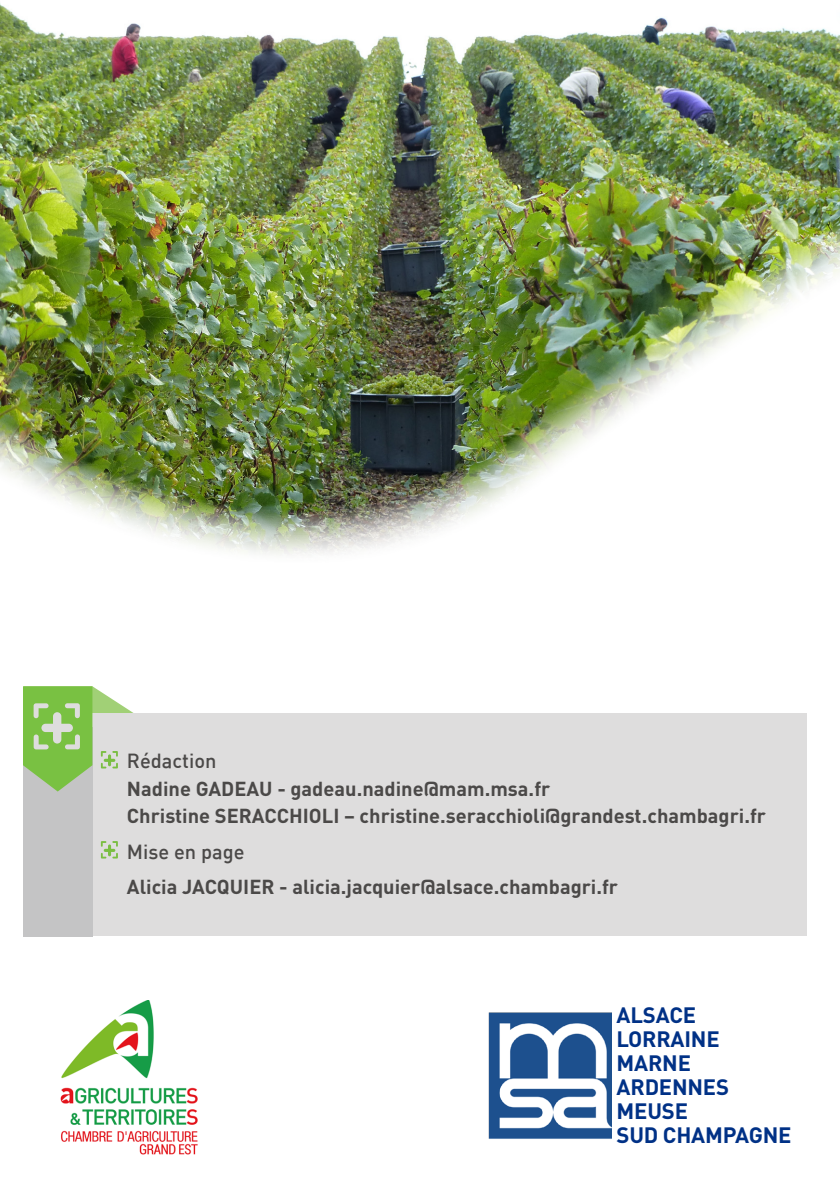
<style>
.page{position:relative;width:840px;height:1191px;background:#fff}
.page>*{position:absolute;margin:0;border:0;box-sizing:border-box;transform-origin:0 0}
.t1{font:700 22px/24px "DINOT";letter-spacing:-.01em;color:#003186}
.t2{font:700 20px/27.4px "DINOT";color:#4b4948}
.t3{font:500 20px "DIN";color:#4b4948}
</style>
<div class="page">
<img style="left:0;top:3px;width:839px;height:103px">
<img style="left:0;top:106px;width:839px;height:1033px">
<svg style="left:92px;top:686px;width:274px;height:27px"></svg>
<div style="left:23px;top:713px;width:782px;height:223px;background:#dedddd"></div>
<div style="left:23px;top:726px;width:69px;height:210px;background:#c4c4c5"></div>
<svg style="left:23px;top:686px;width:69px;height:105px"></svg>
<svg style="left:101px;top:751px;width:17px;height:17px"></svg>
<svg style="left:101px;top:841px;width:17px;height:17px"></svg>
<img style="left:51px;top:1000px;width:154px;height:155px">
<img style="left:486px;top:1011px;width:125px;height:128px">
<p class="t3" style="left:127px;top:748px;width:91px">Rédaction</p>
<p class="t2" style="left:127px;top:774px;width:640px">Nadine GADEAU - gadeau.nadine@mam.msa.fr<br>Christine SERACCHIOLI – christine.seracchioli@grandest.chambagri.fr</p>
<p class="t3" style="left:127px;top:838px;width:119px">Mise en page</p>
<p class="t2" style="left:127px;top:872px;width:492px">Alicia JACQUIER - alicia.jacquier@alsace.chambagri.fr</p>
<p class="t1" style="left:616px;top:1002px;width:176px">ALSACE<br>LORRAINE<br>MARNE<br>ARDENNES<br>MEUSE<br>SUD CHAMPAGNE</p>
</div>
